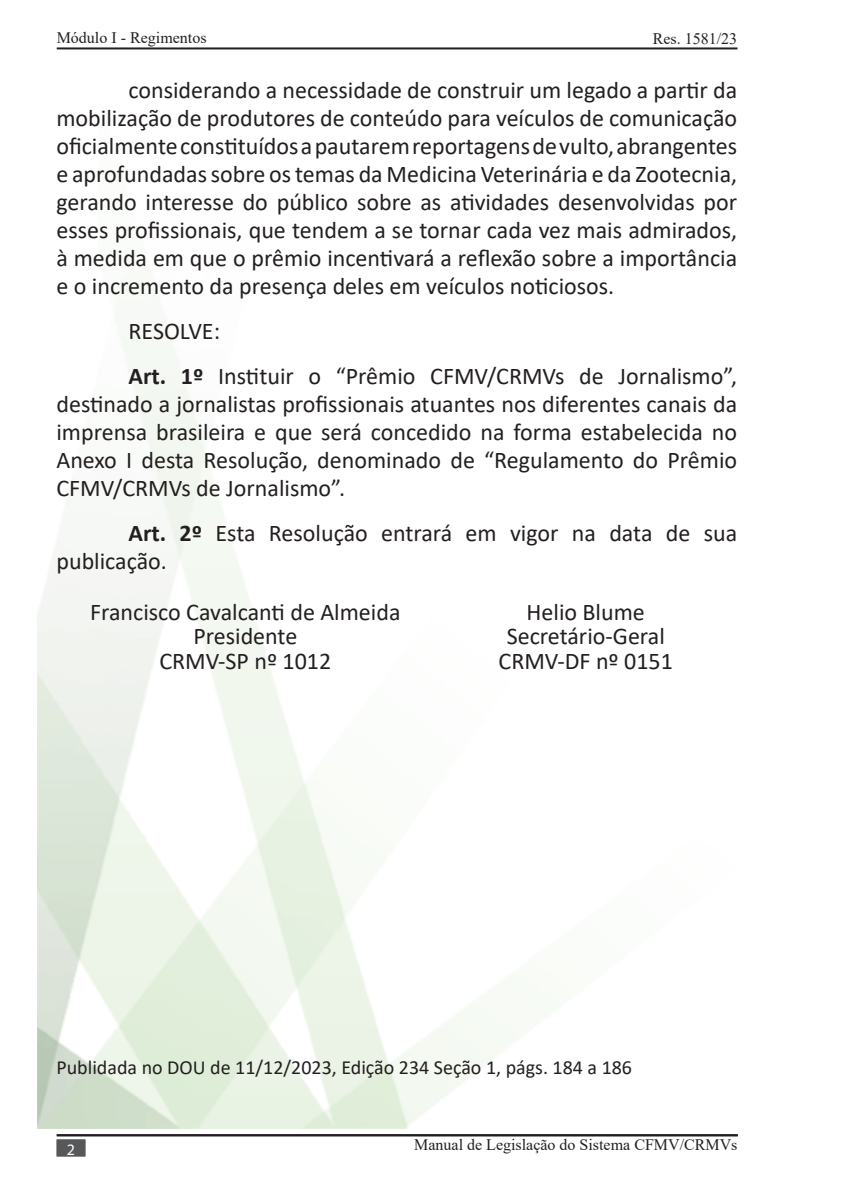
<style>
.page{position:relative;width:851px;height:1191px;background:#fff}
.page>*{position:absolute;margin:0;border:0;box-sizing:border-box;transform-origin:0 0}
.t1{font:24px/28px "Calibri";color:#231f20;text-align:justify}
.t2{font:20px "Calibri";color:#231f20}
.t3{font:16px "Times New Roman";color:#231f20}
.t4{font:16px "Myriad Pro";color:#fff}
.s1{font-weight:700}
</style>
<div class="page">
<hr style="left:57px;top:47px;width:680px;height:2px;background:#231f20">
<hr style="left:57px;top:1134px;width:680px;height:2px;background:#231f20">
<div style="left:57px;top:1139px;width:28px;height:17px;background:#57585a;border:2px solid #57585a"></div>
<p class="t3" style="left:57px;top:26px;width:151px">Módulo I - Regimentos</p>
<p class="t3" style="left:652px;top:28px;width:86px">Res. 1581/23</p>
<p class="t1" style="left:56px;top:76px;width:682px;text-indent:72px">considerando a necessidade de construir um legado a partir da mobilização de produtores de conteúdo para veículos de comunicação oficialmente constituídos a pautarem reportagens de vulto, abrangentes e aprofundadas sobre os temas da Medicina Veterinária e da Zootecnia, gerando interesse do público sobre as atividades desenvolvidas por esses profissionais, que tendem a se tornar cada vez mais admirados, à medida em que o prêmio incentivará a reflexão sobre a importância e o incremento da presença deles em veículos noticiosos.</p>
<p class="t1" style="left:128px;top:317px;width:93px">RESOLVE:</p>
<p class="t1" style="left:56px;top:362px;width:682px;text-indent:72px"><span class="s1">Art. 1º</span> Instituir o “Prêmio CFMV/CRMVs de Jornalismo”, destinado a jornalistas profissionais atuantes nos diferentes canais da imprensa brasileira e que será concedido na forma estabelecida no Anexo I desta Resolução, denominado de “Regulamento do Prêmio CFMV/CRMVs de Jornalismo”.</p>
<p class="t1" style="left:56px;top:519px;width:682px;text-indent:72px"><span class="s1">Art. 2º</span> Esta Resolução entrará em vigor na data de sua publicação.</p>
<p class="t1" style="left:90px;top:598px;width:312px">Francisco Cavalcanti de Almeida</p>
<p class="t1" style="left:193px;top:622px;width:105px">Presidente</p>
<p class="t1" style="left:159px;top:646px;width:173px">CRMV-SP nº 1012</p>
<p class="t1" style="left:526px;top:598px;width:120px">Helio Blume</p>
<p class="t1" style="left:506px;top:622px;width:160px">Secretário-Geral</p>
<p class="t1" style="left:498px;top:646px;width:176px">CRMV-DF nº 0151</p>
<p class="t2" style="left:56px;top:1053px;width:577px">Publidada no DOU de 11/12/2023, Edição 234 Seção 1, págs. 184 a 186</p>
<p class="t4" style="left:67px;top:1139px;width:10px">2</p>
<p class="t3" style="left:414px;top:1133px;width:325px">Manual de Legislação do Sistema CFMV/CRMVs</p>
</div>
